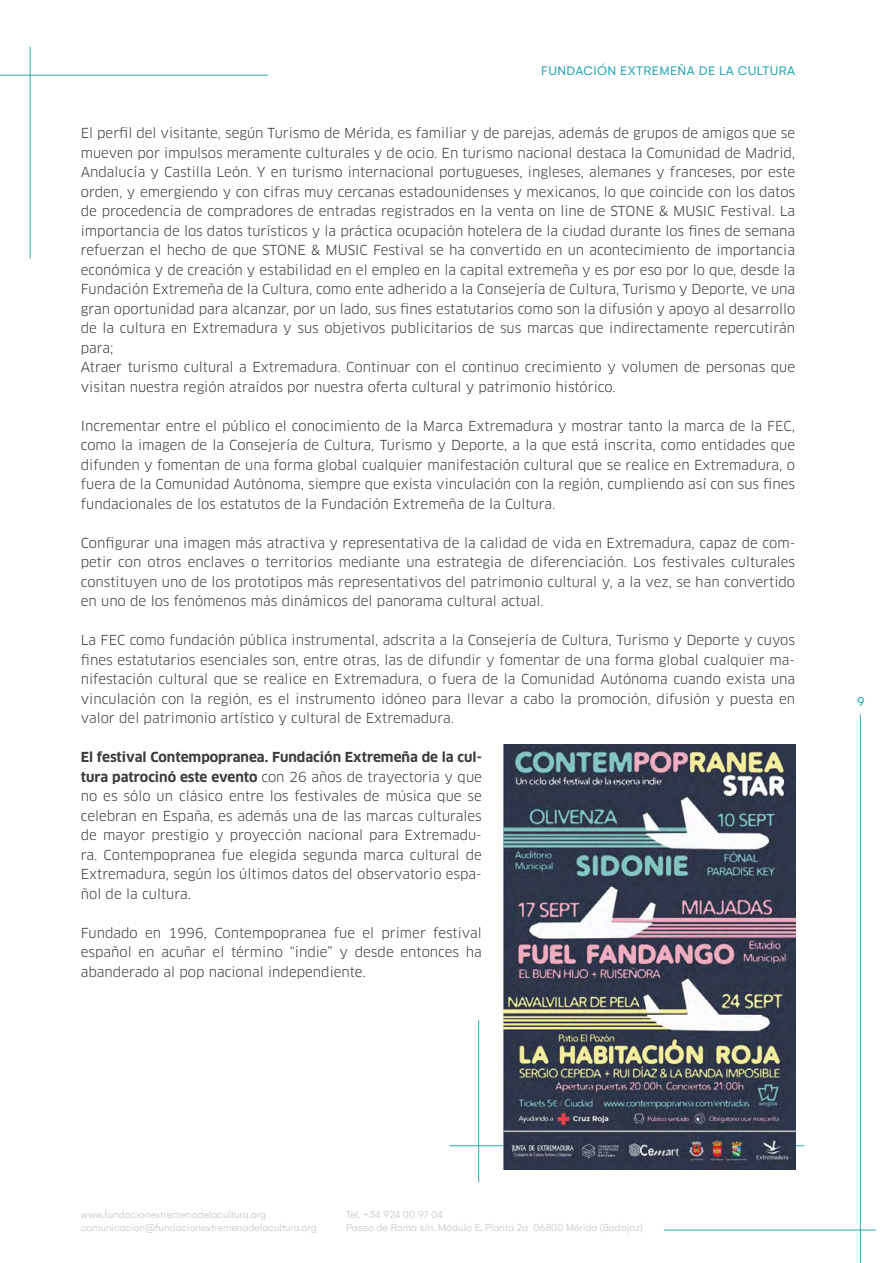
<style>
.page{position:relative;width:893px;height:1263px;background:#fff}
.page>*{position:absolute;margin:0;border:0;box-sizing:border-box;transform-origin:0 0}
.t1{font:13.5px/19.5px "Clan OT";color:#3c3c3b;text-align:justify}
.t2{font:13.5px "Gelion";letter-spacing:.03em;color:#2fa8b3}
.t3{font:300 10.95px/13px "Gelion";color:#c4c4c4}
.s1{font-weight:700}
</style>
<div class="page">
<hr style="left:860px;top:714px;width:1px;height:549px;background:#2fa8b3">
<hr style="left:0;top:75px;width:268px;height:1px;background:#2fa8b3">
<hr style="left:30px;top:47px;width:1px;height:212px;background:#2fa8b3">
<hr style="left:664px;top:1230px;width:212px;height:1px;background:#2fa8b3">
<hr style="left:450px;top:1145px;width:354px;height:1px;background:#2fa8b3">
<hr style="left:478px;top:1020px;width:1px;height:162px;background:#2fa8b3">
<img style="left:503px;top:745px;width:292px;height:424px">
<p class="t2" style="left:541px;top:63px;width:255px">FUNDACIÓN EXTREMEÑA DE LA CULTURA</p>
<p class="t1" style="left:81px;top:123px;width:716px;text-align:left">El perfil del visitante, según Turismo de Mérida, es familiar y de parejas, además de grupos de amigos que se mueven por impulsos meramente culturales y de ocio. En turismo nacional destaca la Comunidad de Madrid, Andalucía y Castilla León. Y en turismo internacional portugueses, ingleses, alemanes y franceses, por este orden, y emergiendo y con cifras muy cercanas estadounidenses y mexicanos, lo que coincide con los datos de procedencia de compradores de entradas registrados en la venta on line de STONE &amp; MUSIC Festival. La importancia de los datos turísticos y la práctica ocupación hotelera de la ciudad durante los fines de semana refuerzan el hecho de que STONE &amp; MUSIC Festival se ha convertido en un acontecimiento de importancia económica y de creación y estabilidad en el empleo en la capital extremeña y es por eso por lo que, desde la Fundación Extremeña de la Cultura, como ente adherido a la Consejería de Cultura, Turismo y Deporte, ve una gran oportunidad para alcanzar, por un lado, sus fines estatutarios como son la difusión y apoyo al desarrollo de la cultura en Extremadura y sus objetivos publicitarios de sus marcas que indirectamente repercutirán para;<br>Atraer turismo cultural a Extremadura. Continuar con el continuo crecimiento y volumen de personas que visitan nuestra región atraídos por nuestra oferta cultural y patrimonio histórico.</p>
<p class="t1" style="left:81px;top:416px;width:716px">Incrementar entre el público el conocimiento de la Marca Extremadura y mostrar tanto la marca de la FEC, como la imagen de la Consejería de Cultura, Turismo y Deporte, a la que está inscrita, como entidades que difunden y fomentan de una forma global cualquier manifestación cultural que se realice en Extremadura, o fuera de la Comunidad Autónoma, siempre que exista vinculación con la región, cumpliendo así con sus fines fundacionales de los estatutos de la Fundación Extremeña de la Cultura.</p>
<p class="t1" style="left:81px;top:533px;width:716px">Configurar una imagen más atractiva y representativa de la calidad de vida en Extremadura, capaz de com&shy;petir con otros enclaves o territorios mediante una estrategia de diferenciación. Los festivales culturales constituyen uno de los prototipos más representativos del patrimonio cultural y, a la vez, se han convertido en uno de los fenómenos más dinámicos del panorama cultural actual.</p>
<p class="t1" style="left:81px;top:630px;width:716px">La FEC como fundación pública instrumental, adscrita a la Consejería de Cultura, Turismo y Deporte y cuyos fines estatutarios esenciales son, entre otras, las de difundir y fomentar de una forma global cualquier ma&shy;nifestación cultural que se realice en Extremadura, o fuera de la Comunidad Autónoma cuando exista una vinculación con la región, es el instrumento idóneo para llevar a cabo la promoción, difusión y puesta en valor del patrimonio artístico y cultural de Extremadura.</p>
<p class="t1" style="left:81px;top:747px;width:403px"><span class="s1">El festival Contempopranea. Fundación Extremeña de la cul&shy;tura patrocinó este evento</span> con 26 años de trayectoria y que no es sólo un clásico entre los festivales de música que se celebran en España, es además una de las marcas culturales de mayor prestigio y proyección nacional para Extremadu&shy;ra. Contempopranea fue elegida segunda marca cultural de Extremadura, según los últimos datos del observatorio espa&shy;ñol de la cultura.</p>
<p class="t1" style="left:81px;top:923px;width:403px">Fundado en 1996, Contempopranea fue el primer festival español en acuñar el término “indie” y desde entonces ha abanderado al pop nacional independiente.</p>
<p class="t2" style="left:857px;top:693px;width:9px">9</p>
<p class="t3" style="left:81px;top:1208px;width:238px">www.fundacionextremenadelacultura.org comunicacion@fundacionextremenadelacultura.org</p>
<p class="t3" style="left:346px;top:1208px;width:298px">Tel. +34 924 00 97 04<br>Paseo de Roma s/n. Módulo E, Planta 2a 06800 Mérida (Badajoz)</p>
</div>
